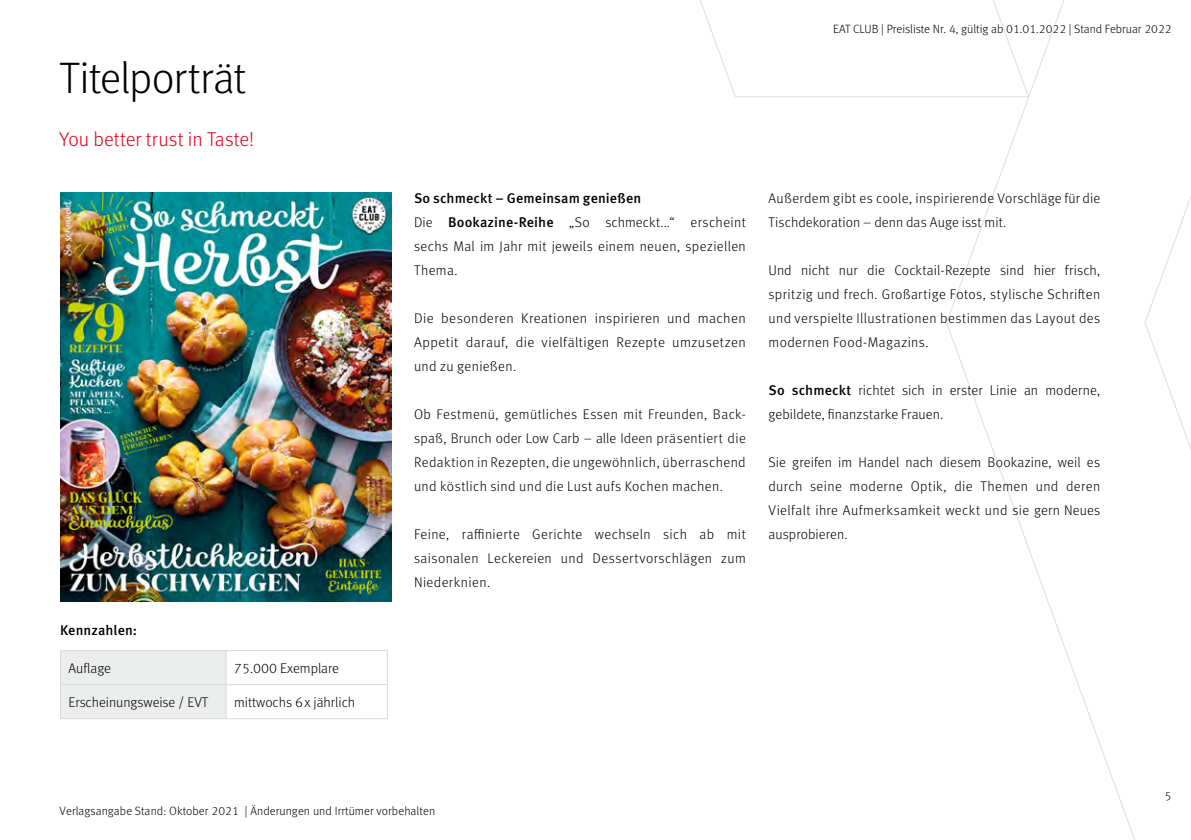
<style>
.page{position:relative;width:1191px;height:840px;background:#fff}
.page>*{position:absolute;margin:0;border:0;box-sizing:border-box;transform-origin:0 0}
.t1{font:300 44px "Meta Tab Pro";letter-spacing:-.02em;color:#000}
.t2{font:300 20px "Meta Tab Pro";color:#e2001a}
.t3{font:300 14px/24px "Meta Tab Pro";letter-spacing:.025em;color:#000;text-align:justify}
.t4{font:300 14px/24px "Meta Tab Pro";letter-spacing:.005em;color:#000}
.t5{font:300 14px "Meta Tab Pro";color:#000}
.t6{font:500 14px "Meta Tab Pro";letter-spacing:.005em;color:#000}
.t7{font:300 12px "Meta Tab Pro";color:#000}
.s1{font-weight:500}
</style>
<div class="page">
<svg style="left:700px;top:0;width:491px;height:839px"></svg>
<img style="left:60px;top:193px;width:331px;height:408px">
<div style="left:61px;top:650px;width:165px;height:34px;background:#eceded"></div>
<div style="left:61px;top:684px;width:165px;height:34px;background:#eceded"></div>
<hr style="left:60px;top:649px;width:166px;height:1px;background:#d9dadb">
<hr style="left:60px;top:650px;width:1px;height:33px;background:#d9dadb">
<hr style="left:226px;top:649px;width:162px;height:1px;background:#d9dadb">
<hr style="left:225px;top:650px;width:1px;height:33px;background:#d9dadb">
<hr style="left:387px;top:650px;width:1px;height:33px;background:#d9dadb">
<hr style="left:60px;top:683px;width:166px;height:1px;background:#d9dadb">
<hr style="left:60px;top:684px;width:1px;height:33px;background:#d9dadb">
<hr style="left:226px;top:683px;width:162px;height:1px;background:#d9dadb">
<hr style="left:225px;top:684px;width:1px;height:33px;background:#d9dadb">
<hr style="left:387px;top:684px;width:1px;height:33px;background:#d9dadb">
<hr style="left:60px;top:717px;width:166px;height:1px;background:#d9dadb">
<hr style="left:226px;top:717px;width:162px;height:1px;background:#d9dadb">
<h1 class="t1" style="left:60px;top:46px;width:188px">Titelporträt</h1>
<h2 class="t2" style="left:60px;top:124px;width:196px">You better trust in Taste!</h2>
<p class="t6" style="left:60px;top:619px;width:79px">Kennzahlen:</p>
<p class="t5" style="left:69px;top:657px;width:44px">Auflage</p>
<p class="t5" style="left:234px;top:657px;width:107px">75.000 Exemplare</p>
<p class="t5" style="left:69px;top:691px;width:141px">Erscheinungsweise / EVT</p>
<p class="t5" style="left:234px;top:691px;width:122px">mittwochs 6x jährlich</p>
<p class="t7" style="left:833px;top:20px;width:340px">EAT CLUB | Preisliste Nr. 4, gültig ab 01.01.2022 | Stand Februar 2022</p>
<p class="t3" style="left:414px;top:185px;width:333px;text-align:left"><span class="s1">So schmeckt – Gemeinsam genießen<br></span>Die <span class="s1">Bookazine-Reihe</span> „So schmeckt...“ erscheint sechs Mal im Jahr mit jeweils einem neuen, speziellen Thema.</p>
<p class="t3" style="left:414px;top:305px;width:333px">Die besonderen Kreationen inspirieren und machen Appetit darauf, die vielfältigen Rezepte umzusetzen und zu genießen.</p>
<p class="t3" style="left:414px;top:401px;width:333px">Ob Festmenü, gemütliches Essen mit Freunden, Back&shy;spaß, Brunch oder Low Carb – alle Ideen präsentiert die Redaktion in Rezepten, die ungewöhnlich, überraschend und köstlich sind und die Lust aufs Kochen machen.</p>
<p class="t3" style="left:414px;top:521px;width:333px">Feine, raffinierte Gerichte wechseln sich ab mit saisonalen Leckereien und Dessertvorschlägen zum Niederknien.</p>
<p class="t3" style="left:768px;top:185px;width:333px">Außerdem gibt es coole, inspirierende Vorschläge für die<br>Tischdekoration – denn das Auge isst mit.</p>
<p class="t3" style="left:768px;top:257px;width:333px">Und nicht nur die Cocktail-Rezepte sind hier frisch, spritzig und frech. Großartige Fotos, stylische Schriften und verspielte Illustrationen bestimmen das Layout des modernen Food-Magazins.</p>
<p class="t4" style="left:768px;top:377px;width:333px"><span class="s1">So schmeckt</span> richtet sich in erster Linie an moderne, gebildete, finanzstarke Frauen.</p>
<p class="t3" style="left:768px;top:449px;width:333px">Sie greifen im Handel nach diesem Bookazine, weil es durch seine moderne Optik, die Themen und deren Vielfalt ihre Aufmerksamkeit weckt und sie gern Neues ausprobieren.</p>
<p class="t7" style="left:60px;top:801px;width:377px">Verlagsangabe Stand: Oktober 2021 | Änderungen und Irrtümer vorbehalten</p>
<p class="t7" style="left:1164px;top:787px;width:8px">5</p>
</div>
